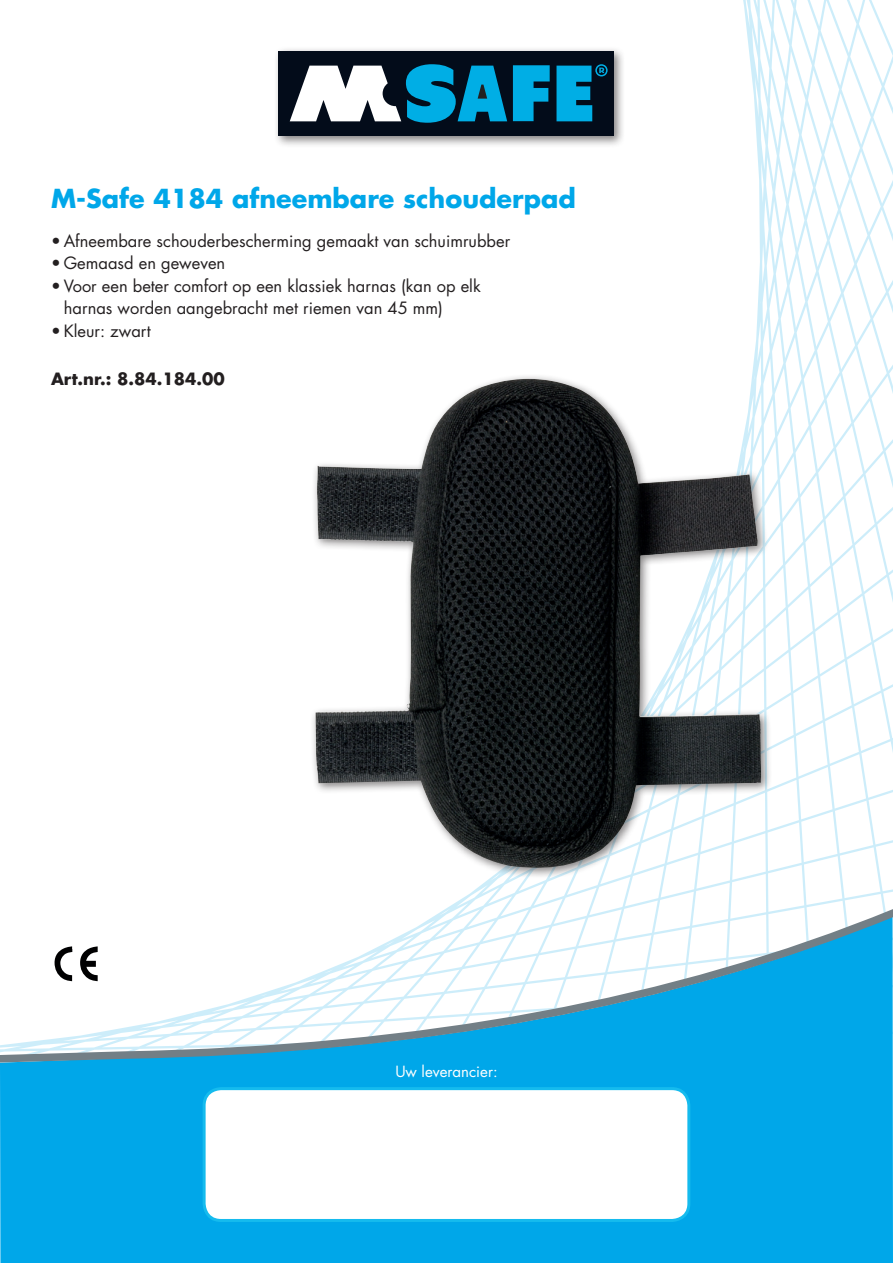
<style>
.page{position:relative;width:893px;height:1263px;background:#fff}
.page>*{position:absolute;margin:0;border:0;box-sizing:border-box;transform-origin:0 0}
.t1{font:700 25.5px "Futura";color:#00a7e9}
.t2{font:16.5px/22.5px "Futura";color:#231f20}
.t3{font:700 16.5px "Futura";color:#231f20}
.t4{font:15px "Futura";color:#fff}
</style>
<div class="page">
<svg style="left:455px;top:0;width:438px;height:903px"></svg>
<div style="left:0;top:1066px;width:893px;height:197px;background:#00a7e9"></div>
<div style="left:274px;top:46px;width:351px;height:101px;background:#231f20;opacity:.55"></div>
<div style="left:279px;top:51px;width:335px;height:85px;background:#030c1a"></div>
<svg style="left:513px;top:65px;width:37px;height:56px"></svg>
<svg style="left:556px;top:64px;width:52px;height:57px"></svg>
<svg style="left:290px;top:64px;width:217px;height:59px"></svg>
<div style="left:204px;top:1089px;width:485px;height:131px;background:#fff;border-radius:17px"></div>
<div style="left:203px;top:1087px;width:487px;height:135px;border:3px solid #15bbee;border-radius:17px"></div>
<svg style="left:0;top:903px;width:893px;height:163px"></svg>
<svg style="left:55px;top:946px;width:17px;height:35px"></svg>
<svg style="left:80px;top:946px;width:18px;height:35px"></svg>
<div style="left:310px;top:373px;width:462px;height:506px;background:#231f20;opacity:.55"></div>
<img style="left:316px;top:379px;width:213px;height:333px">
<h1 class="t1" style="left:51px;top:180px;width:526px">M-Safe 4184 afneembare schouderpad</h1>
<p class="t2" style="left:51px;top:229px;width:461px">• Afneembare schouderbescherming gemaakt van schuimrubber</p>
<p class="t2" style="left:51px;top:252px;width:176px">• Gemaasd en geweven</p>
<p class="t2" style="left:64px;top:274px;width:418px;text-indent:-13px">• Voor een beter comfort op een klassiek harnas (kan op elk harnas worden aangebracht met riemen van 45 mm)</p>
<p class="t2" style="left:51px;top:319px;width:101px">• Kleur: zwart</p>
<p class="t3" style="left:51px;top:367px;width:175px">Art.nr.: 8.84.184.00</p>
<p class="t4" style="left:395px;top:1061px;width:104px">Uw leverancier:</p>
</div>
